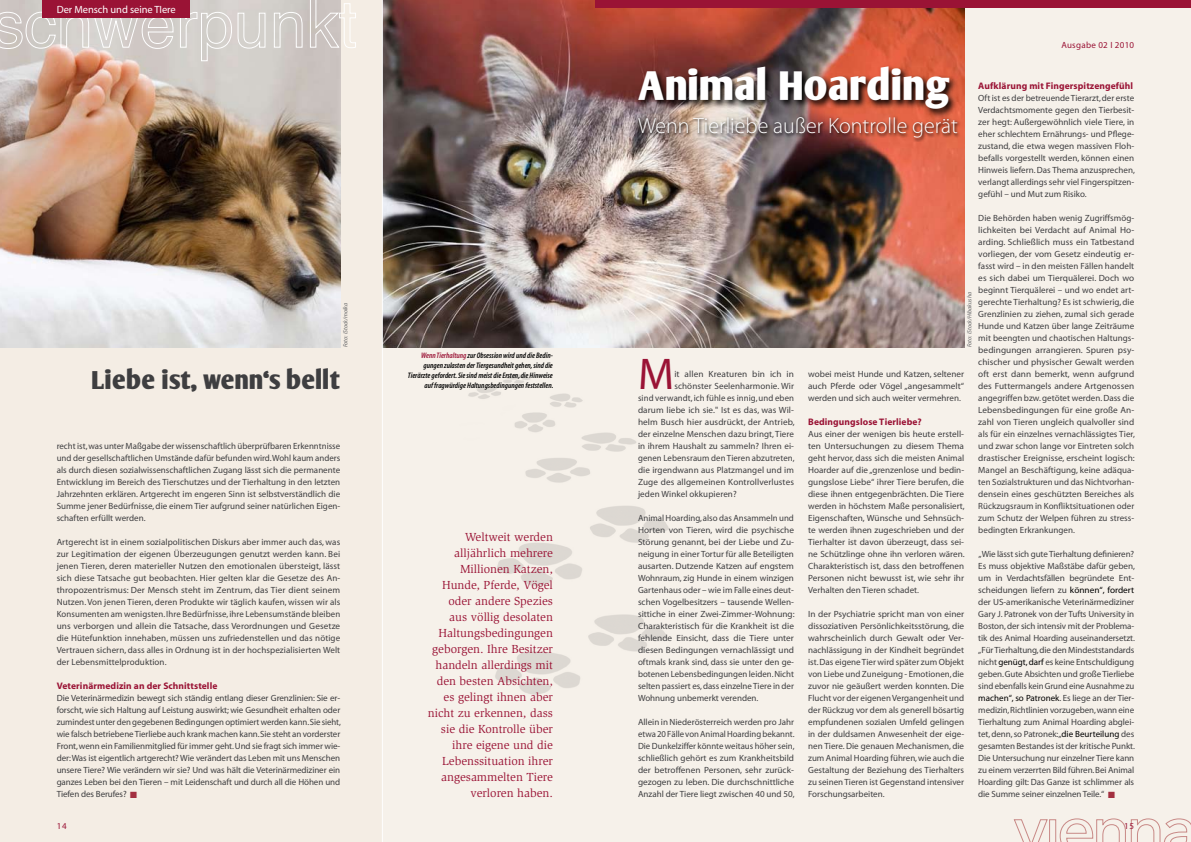
<style>
.page{position:relative;width:1191px;height:842px;background:#fff}
.page>*{position:absolute;margin:0;border:0;box-sizing:border-box;transform-origin:0 0}
.t1{font:44.6px "Myriad MM 400 600";color:#9a1335}
.t2{font:700 40px "Oli Jo";letter-spacing:-.065em;color:#fff}
.t3{font:700 25px "Oli Jo";color:#3e3e40}
.t4{font:22px "Myriad MM 215 600";color:#fff}
.t5{font:12px/16px "Slimbach";color:#9a1335;text-align:right}
.t6{font:10.5px "Myriad MM 400 600";letter-spacing:-.005em;color:#fff}
.t7{font:9.5px "Myriad MM 700 600";letter-spacing:.01em;color:#9a1335}
.t8{font:9px/12px "Myriad MM 400 600";color:#3e3e40;text-align:justify}
.t9{font:9px "Myriad MM 400 600";letter-spacing:.03em;color:#9a1335}
.t10{font:8px/10px "Myriad MM It 565 300";color:#000;text-align:right}
.t11{font:6px "Myriad MM It 400 600";color:#646567}
.s1{color:#000}
.s2{color:#a33040}
.s3{color:#9a1335}
</style>
<div class="page">
<div style="left:0;top:0;width:595px;height:842px;background:#f4ede4"></div>
<div style="left:383px;top:0;width:808px;height:842px;background:#f6f1ea"></div>
<img style="left:383px;top:0;width:581px;height:347px">
<img style="left:0;top:62px;width:340px;height:285px">
<img style="left:401px;top:255px;width:505px;height:440px">
<hr style="left:382px;top:0;width:1px;height:842px;background:#fff">
<svg style="left:0;top:0;width:356px;height:62px;background:#d6cec9"></svg>
<div style="left:43px;top:0;width:147px;height:17px;background:#9a1335"></div>
<svg style="left:1013px;top:818px;width:178px;height:24px"></svg>
<div style="left:595px;top:0;width:596px;height:8px;background:#9a1335"></div>
<img style="left:635px;top:63px;width:322px;height:54px">
<svg style="left:636px;top:115px;width:325px;height:27px;background:#a46d61"></svg>
<p class="t6" style="left:57px;top:4px;width:121px">Der Mensch und seine TIere</p>
<p class="t9" style="left:1061px;top:41px;width:74px">Ausgabe 02 I 2010</p>
<h2 class="t2" style="left:638px;top:62px;width:314px">Animal Hoarding</h2>
<p class="t7" style="left:978px;top:81px;width:156px">Aufklärung mit Fingerspitzengefühl</p>
<p class="t8" style="left:978px;top:92px;width:158px">Oft ist es der betreuende Tierarzt, der erste Verdachtsmomente gegen den Tierbesit&shy;zer hegt: Außergewöhnlich viele Tiere, in eher schlechtem Ernährungs- und Pflege&shy;zustand, die etwa wegen massiven Floh&shy;befalls vorgestellt werden, können einen Hinweis liefern. Das Thema anzusprechen, verlangt allerdings sehr viel Fingerspitzen&shy;gefühl – und Mut zum Risiko.</p>
<p class="t8" style="left:978px;top:212px;width:158px">Die Behörden haben wenig Zugriffsmög&shy;lichkeiten bei Verdacht auf Animal Ho&shy;arding. Schließlich muss ein Tatbestand vorliegen, der vom Gesetz eindeutig er&shy;fasst wird – in den meisten Fällen handelt es sich dabei um Tierquälerei. Doch wo beginnt Tierquälerei – und wo endet art&shy;gerechte Tierhaltung? Es ist schwierig, die Grenzlinien zu ziehen, zumal sich gerade Hunde und Katzen über lange Zeiträume mit beengten und chaotischen Haltungs&shy;bedingungen arrangieren. Spuren psy&shy;chischer und physischer Gewalt werden oft erst dann bemerkt, wenn aufgrund des Futtermangels andere Artgenossen angegriffen bzw. getötet werden. Dass die Lebensbedingungen für eine große An&shy;zahl von Tieren ungleich qualvoller sind als für ein einzelnes vernachlässigtes Tier, und zwar schon lange vor Eintreten solch drastischer Ereignisse, erscheint logisch:<br>Mangel an Beschäftigung, keine adäqua&shy;ten Sozialstrukturen und das Nichtvorhan&shy;densein eines geschützten Bereiches als Rückzugsraum in Konfliktsituationen oder zum Schutz der Welpen führen zu stress&shy;bedingten Erkrankungen.</p>
<p class="t8" style="left:978px;top:548px;width:158px">„Wie lässt sich gute Tierhaltung definieren?<br>Es muss objektive Maßstäbe dafür geben, um in Verdachtsfällen begründete Ent&shy;scheidungen liefern zu <span class="s1">können“, fordert </span>der US-amerikanische Veterinärmediziner Gary J. Patronek von der Tufts University in Boston, der sich intensiv mit der Problema&shy;tik des Animal Hoarding auseinandersetzt. „Für Tierhaltung, die den Mindeststandards nicht <span class="s1">genügt, darf</span> es keine Entschuldigung geben. Gute Absichten und große Tierliebe sind ebenfalls kein Grund eine Ausnahme zu <span class="s1">machen“, so Patronek</span>. Es liege an der Tier&shy;medizin, Richtlinien vorzugeben, wann eine Tierhaltung zum Animal Hoarding abglei&shy;tet, denn, so Patronek:„<span class="s1">die Beurteilung</span> des gesamten Bestandes ist der kritische Punkt.<br>Die Untersuchung nur einzelner Tiere kann zu einem verzerrten Bild führen. Bei Animal Hoarding gilt: Das Ganze ist schlimmer als die Summe seiner einzelnen Teile.“ <span class="s2">■</span></p>
<h3 class="t4" style="left:638px;top:115px;width:321px">Wenn Tierliebe außer Kontrolle gerät</h3>
<p class="t11" style="left:343px;top:347px;width:46px;rotate:-90deg">Foto: iStock/molka</p>
<p class="t11" style="left:966px;top:347px;width:57px;rotate:-90deg">Foto: iStock/Hibakusha</p>
<p class="t10" style="left:408px;top:351px;width:147px"><span class="s3">Wenn Tierhaltung</span> zur Obsession wird und die Bedin&shy;gungen zulasten der Tiergesundheit gehen, sind die Tierärzte gefordert. Sie sind meist die Ersten, die Hinweise auf fragwürdige Haltungsbedingungen feststellen.</p>
<h1 class="t1" style="left:638px;top:352px;width:37px">M</h1>
<p class="t8" style="left:674px;top:368px;width:121px">it allen Kreaturen bin ich in</p>
<h3 class="t3" style="left:92px;top:365px;width:250px">Liebe ist, wenn‘s bellt</h3>
<p class="t8" style="left:808px;top:368px;width:157px">wobei meist Hunde und Katzen, seltener auch Pferde oder Vögel „angesammelt“ werden und sich auch weiter vermehren.</p>
<p class="t7" style="left:808px;top:417px;width:115px">Bedingungslose Tierliebe?</p>
<p class="t8" style="left:808px;top:428px;width:158px">Aus einer der wenigen bis heute erstell&shy;ten Untersuchungen zu diesem Thema geht hervor, dass sich die meisten Animal Hoarder auf die „grenzenlose und bedin&shy;gungslose Liebe“ ihrer Tiere berufen, die diese ihnen entgegenbrächten. Die Tiere werden in höchstem Maße personalisiert, Eigenschaften, Wünsche und Sehnsüch&shy;te werden ihnen zugeschrieben und der Tierhalter ist davon überzeugt, dass sei&shy;ne Schützlinge ohne ihn verloren wären.<br>Charakteristisch ist, dass den betroffenen Personen nicht bewusst ist, wie sehr ihr Verhalten den Tieren schadet.</p>
<p class="t8" style="left:808px;top:608px;width:157px">In der Psychiatrie spricht man von einer dissoziativen Persönlichkeitsstörung, die wahrscheinlich durch Gewalt oder Ver&shy;nachlässigung in der Kindheit begründet ist. Das eigene Tier wird später zum Objekt von Liebe und Zuneigung - Emotionen, die zuvor nie geäußert werden konnten. Die Flucht vor der eigenen Vergangenheit und der Rückzug vor dem als generell bösartig empfundenen sozialen Umfeld gelingen in der duldsamen Anwesenheit der eige&shy;nen Tiere. Die genauen Mechanismen, die zum Animal Hoarding führen, wie auch die Gestaltung der Beziehung des Tierhalters zu seinen Tieren ist Gegenstand intensiver Forschungsarbeiten.</p>
<p class="t8" style="left:674px;top:380px;width:121px">schönster Seelenharmonie. Wir</p>
<p class="t8" style="left:638px;top:392px;width:157px">sind verwandt, ich fühle es innig, und eben</p>
<p class="t8" style="left:638px;top:404px;width:157px">darum liebe ich sie." Ist es das, was Wil-</p>
<p class="t8" style="left:638px;top:416px;width:158px">helm Busch hier ausdrückt, der Antrieb,</p>
<p class="t8" style="left:638px;top:428px;width:157px">der einzelne Menschen dazu bringt, Tiere</p>
<p class="t8" style="left:638px;top:440px;width:157px">in ihrem Haushalt zu sammeln? Ihren ei-</p>
<p class="t8" style="left:638px;top:452px;width:158px">genen Lebensraum den Tieren abzutreten,</p>
<p class="t8" style="left:638px;top:464px;width:157px">die irgendwann aus Platzmangel und im</p>
<p class="t8" style="left:638px;top:476px;width:157px">Zuge des allgemeinen Kontrollverlustes</p>
<p class="t8" style="left:638px;top:488px;width:100px">jeden Winkel okkupieren?</p>
<p class="t8" style="left:638px;top:512px;width:158px">Animal Hoarding, also das Ansammeln und Horten von Tieren, wird die psychische Störung genannt, bei der Liebe und Zu&shy;neigung in einer Tortur für alle Beteiligten ausarten. Dutzende Katzen auf engstem Wohnraum, zig Hunde in einem winzigen Gartenhaus oder – wie im Falle eines deut&shy;schen Vogelbesitzers – tausende Wellen&shy;sittiche in einer Zwei-Zimmer-Wohnung:<br>Charakteristisch für die Krankheit ist die fehlende Einsicht, dass die Tiere unter diesen Bedingungen vernachlässigt und oftmals krank sind, dass sie unter den ge&shy;botenen Lebensbedingungen leiden. Nicht selten passiert es, dass einzelne Tiere in der Wohnung unbemerkt verenden.</p>
<p class="t8" style="left:638px;top:716px;width:158px">Allein in Niederösterreich werden pro Jahr etwa 20 Fälle von Animal Hoarding bekannt.<br>Die Dunkelziffer könnte weitaus höher sein, schließlich gehört es zum Krankheitsbild der betroffenen Personen, sehr zurück&shy;gezogen zu leben. Die durchschnittliche Anzahl der Tiere liegt zwischen 40 und 50,</p>
<p class="t8" style="left:57px;top:440px;width:285px">recht ist, was unter Maßgabe der wissenschaftlich überprüfbaren Erkenntnisse und der gesellschaftlichen Umstände dafür befunden wird.Wohl kaum anders als durch diesen sozialwissenschaftlichen Zugang lässt sich die permanente Entwicklung im Bereich des Tierschutzes und der Tierhaltung in den letzten Jahrzehnten erklären. Artgerecht im engeren Sinn ist selbstverständlich die Summe jener Bedürfnisse, die einem Tier aufgrund seiner natürlichen Eigen&shy;schaften erfüllt werden.</p>
<p class="t8" style="left:57px;top:536px;width:285px">Artgerecht ist in einem sozialpolitischen Diskurs aber immer auch das, was zur Legitimation der eigenen Überzeugungen genutzt werden kann. Bei jenen Tieren, deren materieller Nutzen den emotionalen übersteigt, lässt sich diese Tatsache gut beobachten. Hier gelten klar die Gesetze des An&shy;thropozentrismus: Der Mensch steht im Zentrum, das Tier dient seinem Nutzen. Von jenen Tieren, deren Produkte wir täglich kaufen, wissen wir als Konsumenten am wenigsten. Ihre Bedürfnisse, ihre Lebensumstände bleiben uns verborgen und allein die Tatsache, dass Verordnungen und Gesetze die Hütefunktion innehaben, müssen uns zufriedenstellen und das nötige Vertrauen sichern, dass alles in Ordnung ist in der hochspezialisierten Welt der Lebensmittelproduktion.</p>
<p class="t7" style="left:57px;top:681px;width:162px">Veterinärmedizin an der Schnittstelle</p>
<p class="t8" style="left:57px;top:692px;width:286px">Die Veterinärmedizin bewegt sich ständig entlang dieser Grenzlinien: Sie er&shy;forscht, wie sich Haltung auf Leistung auswirkt; wie Gesundheit erhalten oder zumindest unter den gegebenen Bedingungen optimiert werden kann. Sie sieht, wie falsch betriebene Tierliebe auch krank machen kann. Sie steht an vorderster Front, wenn ein Familienmitglied für immer geht. Und sie fragt sich immer wie&shy;der: Was ist eigentlich artgerecht? Wie verändert das Leben mit uns Menschen unsere Tiere? Wie verändern wir sie? Und was hält die Veterinärmediziner ein ganzes Leben bei den Tieren – mit Leidenschaft und durch all die Höhen und Tiefen des Berufes? <span class="s2">■</span></p>
<p class="t5" style="left:428px;top:529px;width:127px">Weltweit werden alljährlich mehrere<br>Millionen Katzen,<br>Hunde, Pferde, Vögel oder andere Spezies aus völlig desolaten<br>Haltungsbedingungen geborgen. Ihre Besitzer handeln allerdings mit den besten Absichten, es gelingt ihnen aber nicht zu erkennen, dass sie die Kontrolle über ihre eigene und die<br>Lebenssituation ihrer angesammelten Tiere verloren haben.</p>
<p class="t9" style="left:57px;top:821px;width:12px">14</p>
<p class="t9" style="left:1124px;top:821px;width:12px">15</p>
</div>
